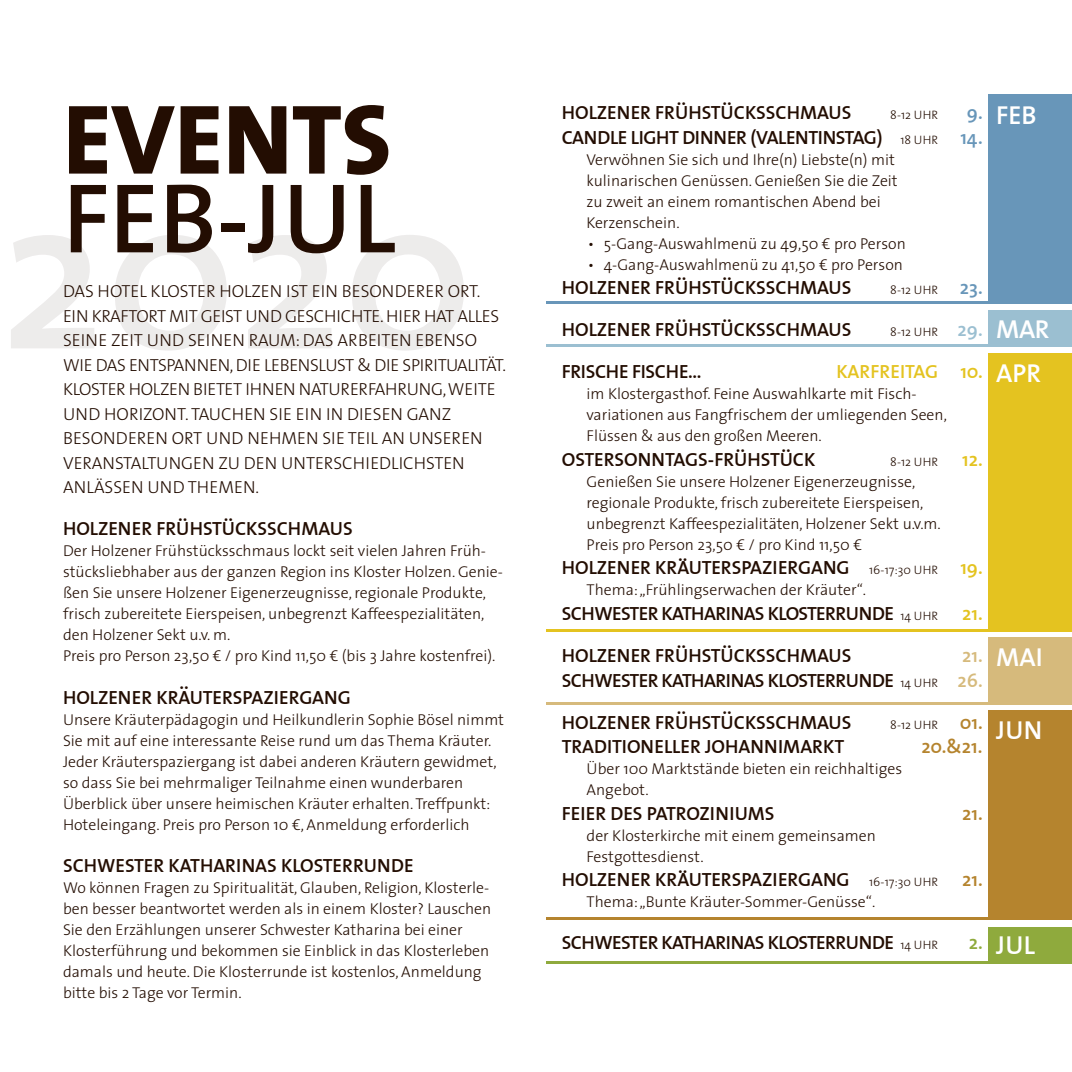
<style>
.page{position:relative;width:1072px;height:1072px;background:#fff}
.page>*{position:absolute;margin:0;border:0;box-sizing:border-box;transform-origin:0 0}
.t1{font:600 216.83px "The Sans Plain";color:#230d02}
.t2{font:600 99.75px "The Sans Plain";color:#230d02}
.t3{font:800 99.75px "The Sans Plain";letter-spacing:-.005em;color:#230d02}
.t4{font:600 26.25px/43.8px "The Sans Plain";color:#fff}
.t5{font:600 19.25px/42px "The Sans Plain";color:#230d02}
.t6{font:600 19.25px/24.5px "The Sans Plain";letter-spacing:-.03em;color:#230d02;text-align:right}
.t7{font:600 19.25px/24.5px "The Sans Plain";letter-spacing:-.02em;color:#230d02;text-align:right}
.t8{font:600 19.25px "The Sans Plain";color:#e4c320}
.t9{font:600 19.25px "The Sans Plain";color:#b5842e}
.t10{font:600 19.25px "The Sans Plain";color:#8faa3d}
.t11{font:300 17.5px/24.5px "The Sans";letter-spacing:-.005em;color:#230d02}
.t12{font:300 15.75px/21px "The Sans";color:#230d02}
.t13{font:300 12.25px "The Sans";letter-spacing:.015em;color:#230d02}
.s1{color:#6896b9}
.s2{font-family:"The Sans";font-weight:300;font-size:12.25px}
.s3{font-family:"The Sans Plain";font-weight:600;font-size:19.25px;color:#6896b9}
.s4{font-family:"The Sans Plain";font-weight:600;font-size:19.25px;color:#9bbfd1}
.s5{font-family:"The Sans Plain";font-weight:600;font-size:19.25px;color:#e4c320}
.s6{color:#e4c320}
.s7{color:#d6ba7c}
.s8{font-family:"The Sans Plain";font-weight:600;font-size:19.25px;color:#b5842e}
.s9{color:#b5842e}
</style>
<div class="page">
<hr style="left:547px;top:302px;width:524px;height:2px;background:#6896b9">
<div style="left:988px;top:94px;width:83px;height:210px;background:#6896b9"></div>
<div style="left:988px;top:310px;width:83px;height:37px;background:#9bbfd1"></div>
<div style="left:988px;top:353px;width:83px;height:278px;background:#e4c320"></div>
<div style="left:988px;top:637px;width:83px;height:67px;background:#d6ba7c"></div>
<div style="left:988px;top:710px;width:83px;height:210px;background:#b5842e"></div>
<div style="left:988px;top:927px;width:83px;height:36px;background:#8faa3d"></div>
<hr style="left:547px;top:344px;width:524px;height:3px;background:#9bbfd1">
<hr style="left:547px;top:629px;width:524px;height:2px;background:#e4c320">
<hr style="left:547px;top:702px;width:524px;height:2px;background:#d6ba7c">
<hr style="left:547px;top:917px;width:524px;height:3px;background:#b5842e">
<hr style="left:547px;top:961px;width:524px;height:2px;background:#8faa3d">
<h2 class="t3" style="left:63px;top:56px;width:330px">EVENTS</h2>
<h2 class="t2" style="left:63px;top:135px;width:334px">FEB-JUL</h2>
<h1 class="t1" style="left:0;top:94px;width:475px">2020</h1>
<p class="t11" style="left:63px;top:279px;width:444px">Das Hotel Kloster Holzen ist ein beson derer Ort.<br>Ein Kraftort mit Gei st un d Gesc hic hte. Hi er hat alles sein e Zeit un d sein en Raum: das Arbeiten ebenso<br>wi e das Entspann en, di e Leben slu st &amp; di e Spi ritualität.<br>Kloster Holzen bi etet Ihn en Natu rerfahrung, Weite un d Horizont. Tauchen Si e ein in di esen ganz<br>beson deren Ort un d n ehmen Si e tei l an unseren Veranstaltungen zu den unterschi edlichsten<br>An lässen un d Themen.</p>
<p class="t5" style="left:63px;top:507px;width:291px">HOLZENER FRUHSTUCKSSCHMAUS</p>
<p class="t12" style="left:63px;top:540px;width:441px">Der Holzener Frühstücksschmaus lockt seit vielen Jahren Früh&shy;stücksliebhaber aus der ganzen Region ins Kloster Holzen. Genie&shy;ßen Sie unsere Holzener Eigenerzeugnisse, regionale Produkte, frisch zubereitete E ierspeisen, unbegrenzt Kaffeespezialitäten, den Holzener Sekt u.v. m.<br>Preis pro Person 23,50 € / pro Kind 11,50 € (bis 3 Jahre kostenfrei).</p>
<p class="t5" style="left:63px;top:675px;width:289px">HOLZENER KRAUTERSPAZIERGANG</p>
<p class="t12" style="left:63px;top:708px;width:442px">Unsere Kräuterpädagogin und Heilkundlerin Sophie Bösel nimmt Sie mit auf eine interessante Reise rund um das Thema Kräuter.<br>Jeder Kräuterspaziergang ist dabei anderen Kräutern gewidmet, so dass Sie bei mehrmaliger Teilnahme einen wunderbaren Überblick über unsere heimischen Kräuter erhalten. Treffpunkt:<br>Hoteleingang. Preis pro Person 10 €, Anmeldung erforderlich</p>
<p class="t5" style="left:63px;top:843px;width:352px">SCHWESTER KATHARINAS KLOSTERRUNDE</p>
<p class="t12" style="left:63px;top:876px;width:430px">Wo können Fragen zu Spiritualität, Glauben, Religion, Klosterle&shy;ben besser beantwortet werden als in einem Kloster? Lauschen Sie den E rzählungen unserer Schwester Katharina bei einer Klosterführung und bekommen sie Einblick in das Klosterleben damals und heute. Die Klosterrunde ist kostenlos, Anmeldung bitte bis 2 Tage vor Termin.</p>
<p class="t5" style="left:178px;top:493px;width:11px">..</p>
<p class="t5" style="left:224px;top:493px;width:11px">..</p>
<p class="t5" style="left:179px;top:661px;width:11px">..</p>
<p class="t5" style="left:677px;top:77px;width:11px">..</p>
<p class="t5" style="left:722px;top:77px;width:11px">..</p>
<p class="t5" style="left:562px;top:91px;width:291px">HOLZENER FRUHSTUCKSSCHMAUS</p>
<p class="t13" style="left:890px;top:107px;width:49px">8-12 Uhr</p>
<p class="t7" style="left:562px;top:100px;width:422px"><span class="s1">9.<br></span>CANDLE LIGHT DINNER (VALENTINSTAG) <span class="s2">18 Uhr</span> <span class="s1">14.</span></p>
<p class="t12" style="left:586px;top:149px;width:312px">Verwöhnen Sie sich und Ihre(n) Liebste(n) mit kulinarischen Genüssen. Genießen Sie die Zeit zu zweit an einem romantischen Abend bei Kerzenschein.</p>
<p class="t12" style="left:587px;top:233px;width:319px">• 5-Gang-Auswahlmenü zu 49,50 € pro Person</p>
<p class="t12" style="left:587px;top:254px;width:317px">• 4-Gang-Auswahlmenü zu 41,50 € pro Person</p>
<p class="t5" style="left:562px;top:266px;width:291px">HOLZENER FRUHSTUCKSSCHMAUS</p>
<p class="t13" style="left:890px;top:282px;width:94px">8-12 Uhr <span class="s3">23.</span></p>
<p class="t5" style="left:562px;top:308px;width:291px">HOLZENER FRUHSTUCKSSCHMAUS</p>
<p class="t13" style="left:890px;top:324px;width:94px">8-12 Uhr <span class="s4">29.</span></p>
<p class="t7" style="left:562px;top:359px;width:141px">FRISCH E FISCH E...</p>
<p class="t8" style="left:836px;top:356px;width:148px">KARFREITAG 10.</p>
<p class="t12" style="left:586px;top:384px;width:362px">im Klostergasthof. Feine Auswahlkarte mit Fisch&shy;variationen aus Fangfrischem der umliegenden Seen,<br>Flüssen &amp; aus den großen Meeren.</p>
<p class="t5" style="left:562px;top:438px;width:255px">OSTERSONNTAGS-FRUHSTUCK</p>
<p class="t13" style="left:890px;top:454px;width:94px">8-12 Uhr <span class="s5">12.</span></p>
<p class="t12" style="left:586px;top:471px;width:356px">Genießen Sie unsere Holzener Eigenerzeugnisse, regionale Produkte, frisch zubereitete E ierspeisen, unbegrenzt Kaffeespezialitäten, Holzener Sekt u.v.m.<br>Preis pro Person 23,50 € / pro Kind 11,50 €</p>
<p class="t5" style="left:562px;top:546px;width:422px">HOLZENER KRAUTERSPAZIERGANG <span class="s2">16-17:30 Uhr</span> <span class="s6">19.</span></p>
<p class="t12" style="left:586px;top:580px;width:281px">Thema: „Frühlingserwachen der Kräuter“.</p>
<p class="t5" style="left:562px;top:592px;width:422px">SCHWESTER KATHARINAS KLOSTERRUNDE <span class="s2">14 Uhr</span> <span class="s6">21.<br></span>HOLZENER FRUHSTUCKSSCHMAUS</p>
<p class="t5" style="left:677px;top:252px;width:11px">..</p>
<p class="t5" style="left:722px;top:252px;width:11px">..</p>
<p class="t5" style="left:677px;top:294px;width:11px">..</p>
<p class="t5" style="left:722px;top:294px;width:11px">..</p>
<p class="t5" style="left:736px;top:423px;width:11px">..</p>
<p class="t5" style="left:781px;top:423px;width:11px">..</p>
<p class="t5" style="left:678px;top:532px;width:11px">..</p>
<p class="t5" style="left:677px;top:620px;width:11px">..</p>
<p class="t5" style="left:722px;top:620px;width:11px">..</p>
<p class="t6" style="left:562px;top:642px;width:422px"><span class="s7">21.<br></span>SCHWESTER KATHARINAS KLOSTERRUNDE <span class="s2">14 Uhr</span> <span class="s7">26.</span></p>
<p class="t5" style="left:562px;top:700px;width:291px">HOLZENER FRUHSTUCKSSCHMAUS</p>
<p class="t13" style="left:890px;top:716px;width:94px">8-12 Uhr <span class="s8">01.</span></p>
<p class="t5" style="left:562px;top:725px;width:284px">TRADITIONELLER JOHANNIMARKT</p>
<p class="t9" style="left:921px;top:730px;width:62px">20.&amp;21.</p>
<p class="t12" style="left:586px;top:758px;width:317px">Über 100 Marktstände bieten ein reichhaltiges<br>Angebot.</p>
<p class="t5" style="left:562px;top:791px;width:214px">FEIER DES PATROZINIUMS</p>
<p class="t9" style="left:962px;top:797px;width:22px">21.</p>
<p class="t12" style="left:586px;top:825px;width:291px">der Klosterkirche mit einem gemeinsamen<br>Festgottesdienst.</p>
<p class="t5" style="left:562px;top:858px;width:422px">HOLZENER KRAUTERSPAZIERGANG <span class="s2">16-17:30 Uhr</span> <span class="s9">21.</span></p>
<p class="t12" style="left:586px;top:891px;width:290px">Thema: „Bunte Kräuter-Sommer-Genüsse“.</p>
<p class="t6" style="left:562px;top:929px;width:378px">SCHWESTER KATHARINAS KLOSTERRUNDE <span class="s2">14 Uhr</span></p>
<p class="t10" style="left:968px;top:926px;width:15px">2.</p>
<p class="t5" style="left:677px;top:685px;width:11px">..</p>
<p class="t5" style="left:722px;top:685px;width:11px">..</p>
<p class="t5" style="left:678px;top:844px;width:11px">..</p>
<h3 class="t4" style="left:996px;top:92px;width:26px">FEB</h3>
<h3 class="t4" style="left:996px;top:306px;width:19px">MAR<br>APR</h3>
<h3 class="t4" style="left:996px;top:634px;width:16px">MAI</h3>
<h3 class="t4" style="left:996px;top:707px;width:27px">JUN</h3>
<h3 class="t4" style="left:996px;top:923px;width:24px">JUL</h3>
</div>
